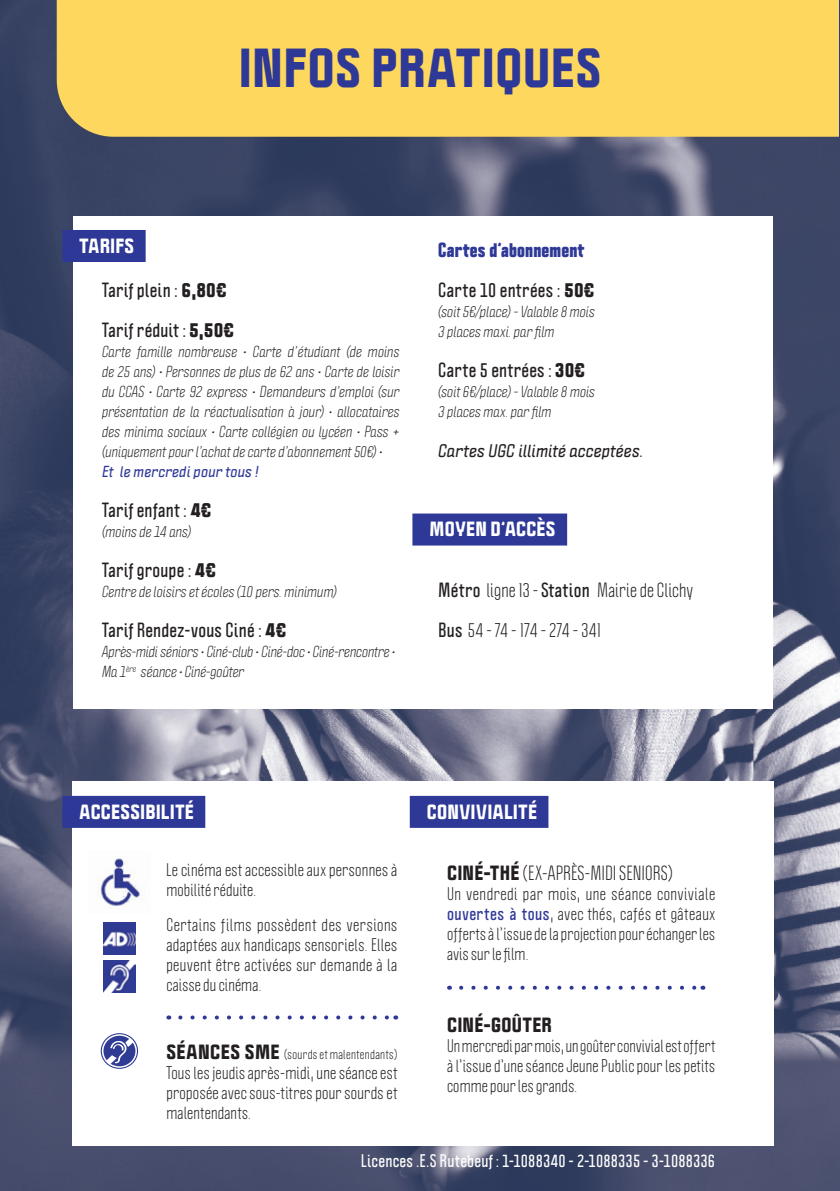
<style>
.page{position:relative;width:840px;height:1191px;background:#fff}
.page>*{position:absolute;margin:0;border:0;box-sizing:border-box;transform-origin:0 0}
.t1{font:900 48px "Politica";letter-spacing:.015em;color:#2e3896}
.t2{font:700 condensed 18px "Politica";letter-spacing:.02em;color:#231f20}
.t3{font:18px "Politica";letter-spacing:.02em;color:#231f20}
.t4{font:900 18px "Politica";letter-spacing:.02em;color:#fff}
.t5{font:900 condensed 18px "Politica";letter-spacing:.015em;color:#2e3896}
.t6{font:900 18px "Politica";letter-spacing:.02em;color:#231f20}
.t7{font:16px/20px "Politica";letter-spacing:.025em;color:#231f20;text-align:justify}
.t8{font:700 condensed 16px "Politica";letter-spacing:.015em;color:#fff}
.t9{font:italic 700 16px "Politica";letter-spacing:.015em;color:#231f20}
.t10{font:italic condensed 14px/20px "Politica";letter-spacing:.015em;color:#231f20}
.t11{font:italic 700 14px "Politica";letter-spacing:.02em;color:#2e3896}
.t12{font:12px "Politica";letter-spacing:.03em;color:#231f20}
.s1{font-weight:900;font-stretch:normal}
.s2{font-weight:700;font-stretch:condensed}
.s3{font-weight:900;font-size:18px}
.s4{font-weight:900}
.s5{font-weight:700;font-stretch:condensed;color:#2e3896}
</style>
<div class="page">
<img style="left:0;top:0;width:839px;height:1191px">
<div style="left:72px;top:781px;width:701px;height:364px;background:#fff"></div>
<div style="left:426px;top:496px;width:346px;height:213px;background:#fff"></div>
<div style="left:74px;top:216px;width:353px;height:493px;background:#fff"></div>
<div style="left:426px;top:216px;width:346px;height:297px;background:#fff"></div>
<svg style="left:461px;top:985px;width:235px;height:4px"></svg>
<div style="left:409px;top:796px;width:139px;height:32px;background:#2e3896"></div>
<div style="left:62px;top:796px;width:143px;height:32px;background:#2e3896"></div>
<svg style="left:101px;top:1033px;width:37px;height:35px"></svg>
<svg style="left:180px;top:1015px;width:209px;height:4px"></svg>
<img style="left:97px;top:858px;width:45px;height:51px">
<img style="left:103px;top:922px;width:32px;height:33px">
<img style="left:103px;top:961px;width:32px;height:32px">
<div style="left:62px;top:230px;width:83px;height:32px;background:#2e3896"></div>
<div style="left:412px;top:513px;width:155px;height:32px;background:#2e3896"></div>
<div style="left:57px;top:0;width:780px;height:137px;background:#fed75e"></div>
<svg style="left:837px;top:0;width:3px;height:139px"></svg>
<h1 class="t1" style="left:238px;top:31px;width:364px">INFOS PRATIQUES</h1>
<p class="t4" style="left:79px;top:232px;width:56px">TARIFS</p>
<p class="t2" style="left:102px;top:276px;width:125px">Tarif plein : <span class="s1">6,80€</span></p>
<p class="t2" style="left:102px;top:316px;width:133px">Tarif réduit : <span class="s1">5,50€</span></p>
<p class="t10" style="left:102px;top:340px;width:298px;text-align:justify">Carte famille nombreuse • Carte d’étudiant (de moins de 25 ans) • Personnes de plus de 62 ans • Carte de loisir du CCAS • Carte 92 express • Demandeurs d’emploi (sur présentation de la réactualisation à jour) • allocataires des minima sociaux • Carte collégien ou lycéen • Pass + (uniquement pour l’achat de carte d’abonnement 50€) •</p>
<p class="t11" style="left:102px;top:461px;width:158px">Et le mercredi pour tous !</p>
<p class="t2" style="left:102px;top:496px;width:110px">Tarif enfant : <span class="s1">4€</span></p>
<p class="t10" style="left:102px;top:520px;width:90px">(moins de 14 ans)</p>
<p class="t2" style="left:102px;top:556px;width:115px">Tarif groupe : <span class="s1">4€</span></p>
<p class="t10" style="left:102px;top:580px;width:236px">Centre de loisirs et écoles (10 pers. minimum)</p>
<p class="t2" style="left:102px;top:616px;width:185px">Tarif Rendez-vous Ciné : <span class="s1">4€</span></p>
<p class="t10" style="left:102px;top:640px;width:294px">Après-midi séniors • Ciné-club • Ciné-doc • Ciné-rencontre •<br>Ma 1<sup>ère</sup> séance • Ciné-goûter</p>
<p class="t5" style="left:438px;top:236px;width:148px">Cartes d’abonnement</p>
<p class="t2" style="left:438px;top:276px;width:157px">Carte 10 entrées : <span class="s1">50€</span></p>
<p class="t10" style="left:438px;top:300px;width:158px">(soit 5€/place) - Valable 8 mois<br>3 places maxi. par film</p>
<p class="t2" style="left:438px;top:356px;width:148px">Carte 5 entrées : <span class="s1">30€</span></p>
<p class="t10" style="left:438px;top:380px;width:158px">(soit 6€/place) - Valable 8 mois<br>3 places max. par film</p>
<p class="t9" style="left:438px;top:438px;width:206px">Cartes UGC illimité acceptées.</p>
<p class="t4" style="left:429px;top:515px;width:127px">MOYEN D’ACCÈS</p>
<p class="t3" style="left:438px;top:578px;width:256px"><span class="s2">Métro</span> ligne 13 - <span class="s2">Station</span> Mairie de Clichy</p>
<p class="t3" style="left:438px;top:618px;width:164px"><span class="s2">Bus</span> 54 - 74 - 174 - 274 - 341</p>
<p class="t4" style="left:79px;top:797px;width:116px">ACCESSIBILITÉ</p>
<p class="t7" style="left:166px;top:859px;width:232px">Le cinéma est accessible aux personnes à mobilité réduite.</p>
<p class="t7" style="left:166px;top:914px;width:232px">Certains films possèdent des versions adaptées aux handicaps sensoriels. Elles peuvent être activées sur demande à la caisse du cinéma.</p>
<p class="t12" style="left:166px;top:1046px;width:232px"><span class="s3">SÉANCES SME</span> (sourds et malentendants)</p>
<p class="t7" style="left:166px;top:1062px;width:232px">Tous les jeudis après-midi, une séance est proposée avec sous-titres pour sourds et malentendants.</p>
<p class="t4" style="left:426px;top:797px;width:111px">CONVIVIALITÉ</p>
<p class="t3" style="left:447px;top:861px;width:227px"><span class="s4">CINÉ-THÉ</span> (EX-APRÈS-MIDI SENIORS)</p>
<p class="t7" style="left:447px;top:883px;width:269px">Un vendredi par mois, une séance conviviale <span class="s5">ouvertes à tous</span>, avec thés, cafés et gâteaux offerts à l’issue de la projection pour échanger les avis sur le film.</p>
<p class="t6" style="left:447px;top:1011px;width:106px">CINÉ-GOÛTER</p>
<p class="t7" style="left:447px;top:1035px;width:269px">Un mercredi par mois, un goûter convivial est offert à l’issue d’une séance Jeune Public pour les petits comme pour les grands.</p>
<p class="t8" style="left:360px;top:1148px;width:355px">Licences .E.S Rutebeuf : 1-1088340 - 2-1088335 - 3-1088336</p>
</div>
